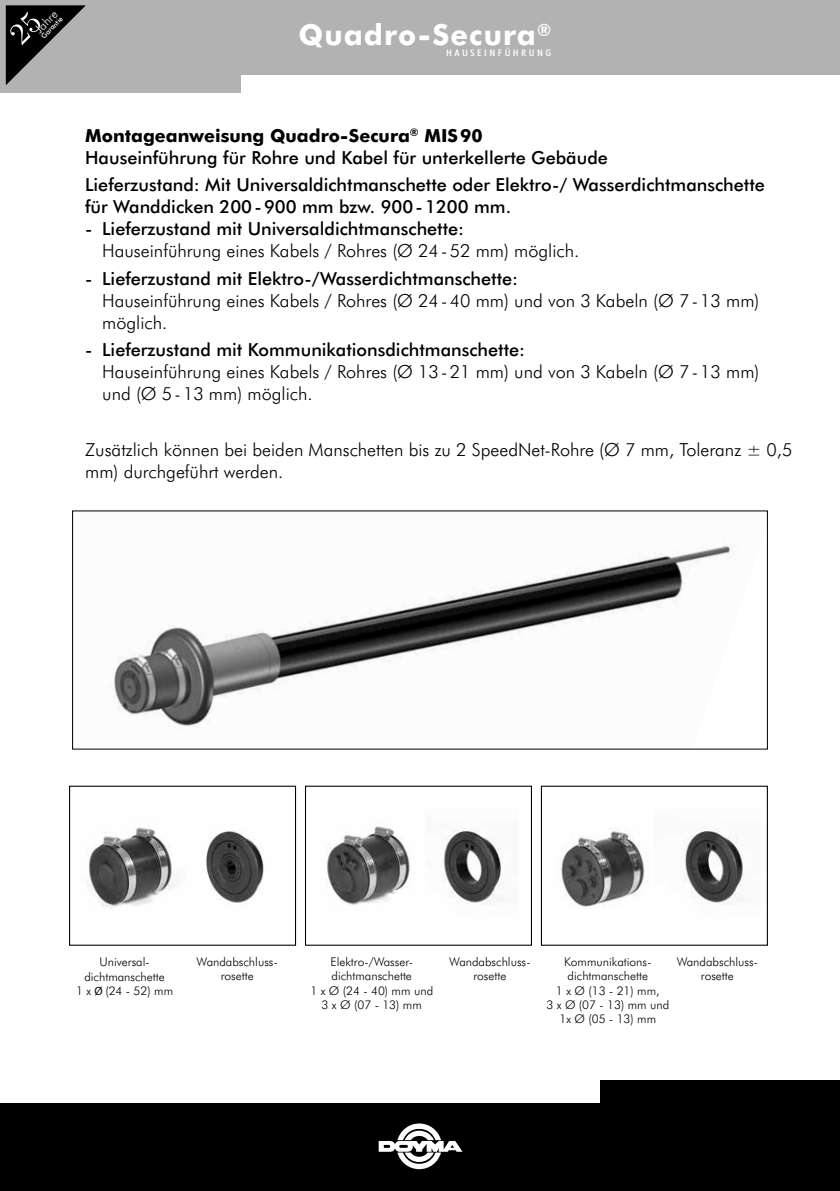
<style>
.page{position:relative;width:840px;height:1191px;background:#fff}
.page>*{position:absolute;margin:0;border:0;box-sizing:border-box;transform-origin:0 0}
.t1{font:800 29px "Futura BT";letter-spacing:.035em;color:#fff}
.t2{font:500 18px/21.6px "Futura BT";color:#000}
.t3{font:300 18px/22px "Futura BT";color:#000}
.t4{font:300 12px/14.4px "Futura BT";color:#000;text-align:center}
.t5{font:300 12px "Futura BT";color:#fff}
.t6{font:500 condensed 9.2px "Futura BT";letter-spacing:.2em;color:#fff;scale:1.3 1}
.t7{font:500 7.2px "Futura BT";color:#fff}
.s1{font-weight:800}
.s2{font-family:"Myriad Pro";font-weight:400}
</style>
<div class="page">
<div style="left:0;top:0;width:839px;height:74px;background:#b2b2b2"></div>
<div style="left:0;top:1103px;width:839px;height:88px;background:#000"></div>
<svg style="left:378px;top:1123px;width:84px;height:46px"></svg>
<div style="left:0;top:66px;width:240px;height:27px;background:#b2b2b2"></div>
<div style="left:600px;top:1080px;width:239px;height:41px;background:#000"></div>
<svg style="left:6px;top:5px;width:80px;height:80px"></svg>
<img style="left:113px;top:544px;width:622px;height:184px">
<img style="left:206px;top:830px;width:58px;height:73px">
<img style="left:87px;top:827px;width:89px;height:81px">
<img style="left:443px;top:828px;width:60px;height:77px">
<img style="left:683px;top:828px;width:62px;height:77px">
<img style="left:326px;top:826px;width:84px;height:79px">
<div style="left:540px;top:785px;width:227px;height:160px;border:1px solid #000"></div>
<div style="left:305px;top:785px;width:226px;height:160px;border:1px solid #000"></div>
<div style="left:69px;top:785px;width:227px;height:160px;border:1px solid #000"></div>
<img style="left:561px;top:828px;width:85px;height:79px">
<p class="t5" style="left:32px;top:26px;width:28px;rotate:-45deg">Jahre</p>
<p class="t7" style="left:39px;top:34px;width:29px;rotate:-45deg">Garantie</p>
<h1 class="t1" style="left:298px;top:14px;width:254px">Quadro-Secura<sup>®</sup></h1>
<p class="t6" style="left:446px;top:47px;width:82px">HAUSEINFÜHRUNG</p>
<p class="t2" style="left:85px;top:124px;width:524px"><span class="s1">Montageanweisung Quadro-Secura</span><sup>®</sup> <span class="s1">MIS90<br></span>Hauseinführung für Rohre und Kabel für unterkellerte Gebäude</p>
<p class="t2" style="left:85px;top:173px;width:680px">Lieferzustand: Mit Universaldichtmanschette oder Elektro-/ Wasserdichtmanschette für Wanddicken 200-900 mm bzw. 900-1200 mm.</p>
<p class="t2" style="left:85px;top:217px;width:380px">- Lieferzustand mit Universaldichtmanschette:</p>
<p class="t3" style="left:102px;top:239px;width:478px">Hauseinführung eines Kabels / Rohres (Ø 24-52 mm) möglich.</p>
<p class="t2" style="left:85px;top:266px;width:434px">- Lieferzustand mit Elektro-/Wasserdichtmanschette:</p>
<p class="t3" style="left:102px;top:289px;width:658px">Hauseinführung eines Kabels / Rohres (Ø 24-40 mm) und von 3 Kabeln (Ø 7-13 mm) möglich.</p>
<p class="t2" style="left:85px;top:338px;width:441px">- Lieferzustand mit Kommunikationsdichtmanschette:</p>
<p class="t3" style="left:102px;top:360px;width:658px">Hauseinführung eines Kabels / Rohres (Ø 13-21 mm) und von 3 Kabeln (Ø 7-13 mm) und (Ø 5-13 mm) möglich.</p>
<p class="t3" style="left:85px;top:438px;width:708px">Zusätzlich können bei beiden Manschetten bis zu 2 SpeedNet-Rohre (Ø 7 mm, Toleranz ± 0,5 mm) durchgeführt werden.</p>
<p class="t4" style="left:196px;top:954px;width:83px">Wandabschluss&shy;rosette</p>
<p class="t4" style="left:449px;top:954px;width:83px">Wandabschluss&shy;rosette</p>
<p class="t4" style="left:676px;top:954px;width:83px">Wandabschluss&shy;rosette</p>
<p class="t4" style="left:76px;top:954px;width:99px">Universal&shy;dichtmanschette<br>1 x <span class="s2">Ø</span> (24 - 52) mm</p>
<p class="t4" style="left:310px;top:954px;width:124px">Elektro-/Wasser&shy;dichtmanschette<br>1 x Ø (24 - 40) mm und<br>3 x Ø (07 - 13) mm</p>
<p class="t4" style="left:546px;top:954px;width:124px">Kommunikations&shy;dichtmanschette<br>1 x Ø (13 - 21) mm,<br>3 x Ø (07 - 13) mm und<br>1x Ø (05 - 13) mm</p>
</div>
